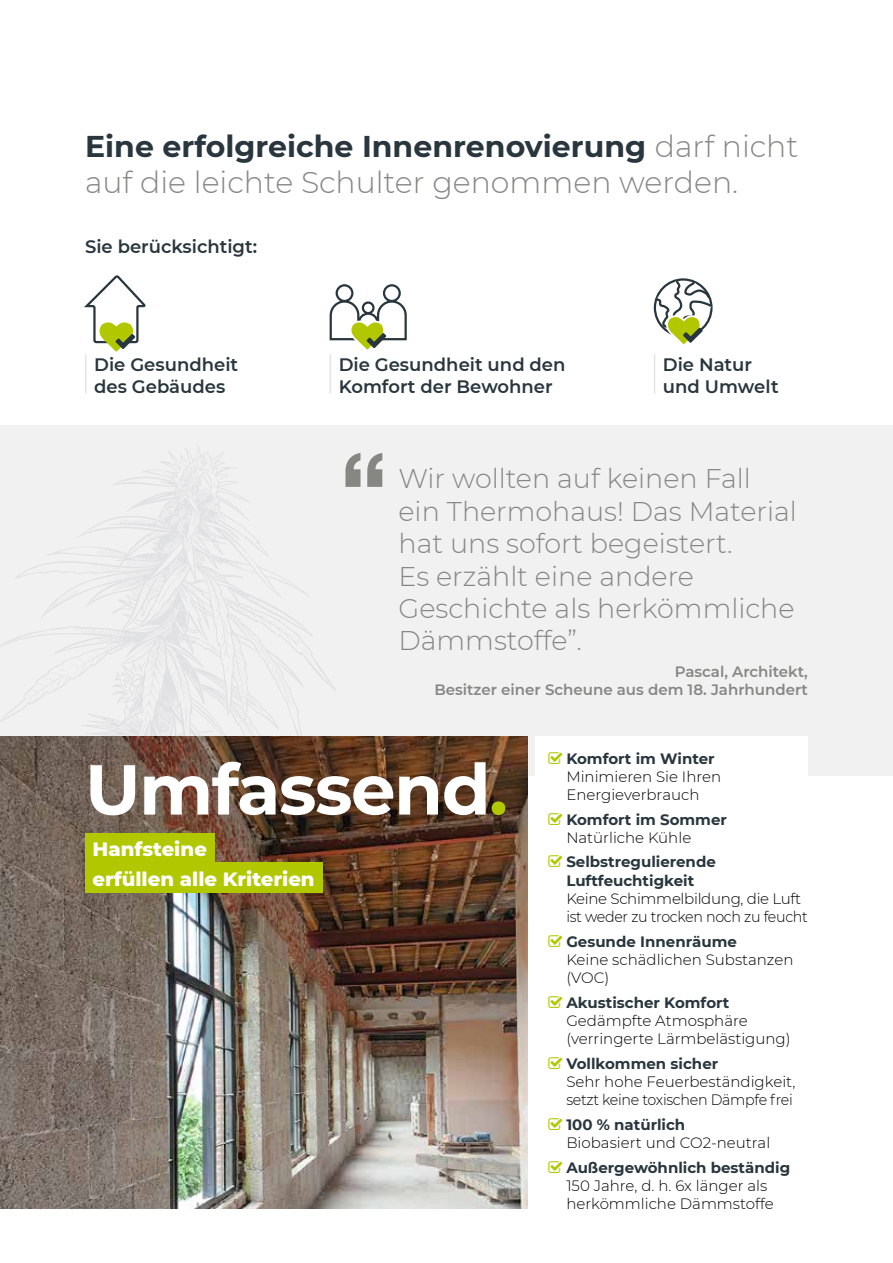
<style>
.page{position:relative;width:893px;height:1263px;background:#fff}
.page>*{position:absolute;margin:0;border:0;box-sizing:border-box;transform-origin:0 0}
.t1{font:700 70.5px "Montserrat";letter-spacing:-.02em;color:#fff}
.t2{font:300 30px/36px "Montserrat";color:#868683}
.t3{font:300 27px/32.4px "Montserrat";color:#868683}
.t4{font:800 19.65px/29.2px "Montserrat";color:#fff}
.t5{font:600 18px/21.6px "Montserrat";color:#29363e}
.t6{font:300 15px/18.1px "Montserrat";color:#000}
.t7{font:700 15px/18.1px "Montserrat";color:#29363e}
.t8{font:300 15px/18.1px "Montserrat";letter-spacing:-.02em;color:#000}
.t9{font:600 15px/18px "Montserrat";color:#868683;text-align:right}
.s1{font-weight:700;color:#29363e}
.s2{color:#b1c800}
</style>
<div class="page">
<div style="left:0;top:425px;width:893px;height:351px;background:#f1f1f2"></div>
<svg style="left:0;top:446px;width:336px;height:290px"></svg>
<img style="left:0;top:736px;width:527px;height:473px">
<svg style="left:345px;top:453px;width:37px;height:34px"></svg>
<svg style="left:84px;top:275px;width:62px;height:76px"></svg>
<div style="left:85px;top:833px;width:129px;height:31px;background:#b1c800"></div>
<div style="left:85px;top:863px;width:237px;height:30px;background:#b1c800"></div>
<div style="left:336px;top:284px;width:17px;height:18px;border:2px solid #29363e;border-radius:50%"></div>
<svg style="left:384px;top:285px;width:16px;height:16px"></svg>
<div style="left:383px;top:284px;width:18px;height:18px;border:2px solid #29363e;border-radius:50%"></div>
<svg style="left:329px;top:299px;width:78px;height:51px"></svg>
<hr style="left:330px;top:354px;width:1px;height:39px;background:#e3e4e4">
<hr style="left:85px;top:354px;width:2px;height:39px;background:#e3e4e4">
<svg style="left:653px;top:278px;width:60px;height:67px"></svg>
<hr style="left:654px;top:354px;width:1px;height:39px;background:#e3e4e4">
<div style="left:536px;top:736px;width:272px;height:473px;background:#fff"></div>
<h2 class="t2" style="left:85px;top:127px;width:715px"><span class="s1">Eine erfolgreiche Innenrenovierung</span> darf nicht auf die leichte Schulter genommen werden.</h2>
<p class="t5" style="left:85px;top:235px;width:174px">Sie berücksichtigt:</p>
<p class="t5" style="left:94px;top:353px;width:146px">Die Gesundheit des Gebäudes</p>
<p class="t5" style="left:339px;top:353px;width:228px">Die Gesundheit und den<br>Komfort der Bewohner</p>
<p class="t5" style="left:663px;top:353px;width:117px">Die Natur und Umwelt</p>
<h3 class="t3" style="left:398px;top:462px;width:400px">Wir wollten auf keinen Fall ein Thermohaus! Das Material hat uns sofort begeistert.<br>Es erzählt eine andere<br>Geschichte als herkömmliche<br>Dämmstoffe”.</h3>
<p class="t9" style="left:434px;top:662px;width:375px">Pascal, Architekt,<br>Besitzer einer Scheune aus dem 18. Jahrhundert</p>
<h1 class="t1" style="left:85px;top:739px;width:424px">Umfassend<span class="s2">.</span></h1>
<h3 class="t4" style="left:92px;top:833px;width:224px">Hanfsteine<br>erfüllen alle Kriterien</h3>
<p class="t7" style="left:566px;top:748px;width:150px">Komfort im Winter</p>
<p class="t6" style="left:566px;top:767px;width:156px">Minimieren Sie Ihren<br>Energieverbrauch</p>
<p class="t7" style="left:566px;top:809px;width:162px">Komfort im Sommer</p>
<p class="t6" style="left:566px;top:828px;width:126px">Natürliche Kühle</p>
<p class="t7" style="left:566px;top:852px;width:151px">Selbstregulierende<br>Luftfeuchtigkeit</p>
<p class="t8" style="left:566px;top:889px;width:243px">Keine Schimmelbildung, die Luft ist weder zu trocken noch zu feucht</p>
<p class="t7" style="left:566px;top:931px;width:172px">Gesunde Innenräume</p>
<p class="t6" style="left:566px;top:950px;width:229px">Keine schädlichen Substanzen (VOC)</p>
<p class="t7" style="left:566px;top:992px;width:165px">Akustischer Komfort</p>
<p class="t6" style="left:566px;top:1011px;width:226px">Gedämpfte Atmosphäre (verringerte Lärmbelästigung)</p>
<p class="t7" style="left:566px;top:1053px;width:153px">Vollkommen sicher</p>
<p class="t8" style="left:566px;top:1072px;width:231px">Sehr hohe Feuerbeständigkeit, setzt keine toxischen Dämpfe frei</p>
<p class="t7" style="left:566px;top:1114px;width:120px">100 % natürlich</p>
<p class="t6" style="left:566px;top:1133px;width:205px">Biobasiert und CO2-neutral</p>
<p class="t7" style="left:566px;top:1157px;width:225px">Außergewöhnlich beständig</p>
<p class="t6" style="left:566px;top:1176px;width:209px">150 Jahre, d. h. 6x länger als herkömmliche Dämmstoffe</p>
</div>
